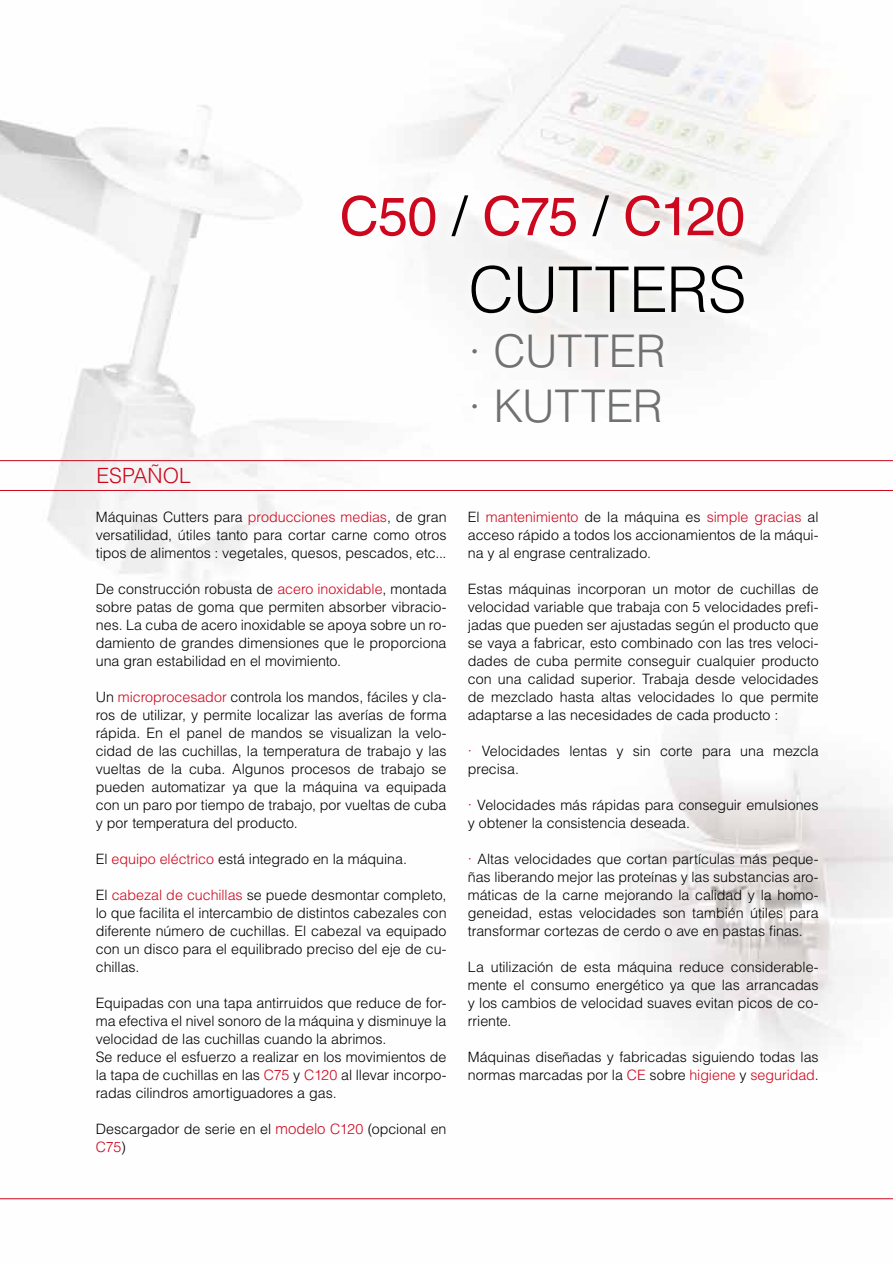
<style>
.page{position:relative;width:893px;height:1263px;background:#fff}
.page>*{position:absolute;margin:0;border:0;box-sizing:border-box;transform-origin:0 0}
.t1{font:300 63px "Helvetica LT Std";letter-spacing:-.005em;color:#000}
.t2{font:54px "Helvetica LT Std";letter-spacing:-.025em;color:#cd071e}
.t3{font:300 45px/54.8px "Helvetica LT Std";letter-spacing:-.005em;color:#707172}
.t4{font:300 21px "Helvetica LT Std";color:#cd071e}
.t5{font:300 14.25px/18px "Helvetica LT Std";letter-spacing:-.005em;color:#000;text-align:justify}
.s1{color:#000}
.s2{color:#cd071e}
.s3{font-size:15px;color:#cd071e}
</style>
<div class="page">
<img style="left:0;top:4px;width:893px;height:1196px">
<hr style="left:0;top:460px;width:893px;height:1px;background:#cd071e">
<hr style="left:0;top:1198px;width:893px;height:1px;background:#cd071e">
<hr style="left:0;top:490px;width:893px;height:1px;background:#cd071e">
<div style="left:459px;top:253px;width:294px;height:179px;background:#f9f8f8"></div>
<div style="left:329px;top:182px;width:424px;height:64px;background:#fff"></div>
<h2 class="t2" style="left:340px;top:185px;width:407px">C50 <span class="s1">/</span> C75 <span class="s1">/</span> C120</h2>
<h3 class="t4" style="left:97px;top:463px;width:96px">ESPAÑOL</h3>
<p class="t5" style="left:96px;top:508px;width:352px">Máquinas Cutters para <span class="s2">producciones medias</span>, de gran versatilidad, útiles tanto para cortar carne como otros tipos de alimentos : vegetales, quesos, pescados, etc...</p>
<p class="t5" style="left:96px;top:580px;width:352px">De construcción robusta de <span class="s2">acero inoxidable</span>, montada sobre patas de goma que permiten absorber vibracio&shy;nes. La cuba de acero inoxidable se apoya sobre un ro&shy;damiento de grandes dimensiones que le proporciona una gran estabilidad en el movimiento.</p>
<p class="t5" style="left:96px;top:688px;width:352px">Un <span class="s2">microprocesador</span> controla los mandos, fáciles y cla&shy;ros de utilizar, y permite localizar las averías de forma rápida. En el panel de mandos se visualizan la velo&shy;cidad de las cuchillas, la temperatura de trabajo y las vueltas de la cuba. Algunos procesos de trabajo se pueden automatizar ya que la máquina va equipada con un paro por tiempo de trabajo, por vueltas de cuba y por temperatura del producto.</p>
<p class="t5" style="left:96px;top:850px;width:313px">El <span class="s2">equipo eléctrico</span> está integrado en la máquina.</p>
<p class="t5" style="left:96px;top:886px;width:352px">El <span class="s2">cabezal de cuchillas</span> se puede desmontar completo, lo que facilita el intercambio de distintos cabezales con diferente número de cuchillas. El cabezal va equipado con un disco para el equilibrado preciso del eje de cu&shy;chillas.</p>
<p class="t5" style="left:96px;top:994px;width:352px;text-align:left">Equipadas con una tapa antirruidos que reduce de for&shy;ma efectiva el nivel sonoro de la máquina y disminuye la velocidad de las cuchillas cuando la abrimos.<br>Se reduce el esfuerzo a realizar en los movimientos de la tapa de cuchillas en las <span class="s2">C75</span> y <span class="s2">C120</span> al llevar incorpo&shy;radas cilindros amortiguadores a gas.</p>
<p class="t5" style="left:96px;top:1120px;width:352px">Descargador de serie en el <span class="s3">modelo</span> <span class="s2">C120</span> (opcional en<br><span class="s2">C75</span>)</p>
<h1 class="t1" style="left:468px;top:250px;width:279px">CUTTERS</h1>
<h3 class="t3" style="left:468px;top:323px;width:199px">· CUTTER · KUTTER</h3>
<p class="t5" style="left:468px;top:508px;width:352px">El <span class="s2">mantenimiento</span> de la máquina es <span class="s2">simple gracias</span> al acceso rápido a todos los accionamientos de la máqui&shy;na y al engrase centralizado.</p>
<p class="t5" style="left:468px;top:580px;width:352px">Estas máquinas incorporan un motor de cuchillas de velocidad variable que trabaja con 5 velocidades prefi&shy;jadas que pueden ser ajustadas según el producto que se vaya a fabricar, esto combinado con las tres veloci&shy;dades de cuba permite conseguir cualquier producto con una calidad superior. Trabaja desde velocidades de mezclado hasta altas velocidades lo que permite adaptarse a las necesidades de cada producto :</p>
<p class="t5" style="left:468px;top:742px;width:352px"><span class="s3">·</span> Velocidades lentas y sin corte para una mezcla precisa.</p>
<p class="t5" style="left:468px;top:796px;width:352px"><span class="s3">·</span> Velocidades más rápidas para conseguir emulsiones y obtener la consistencia deseada.</p>
<p class="t5" style="left:468px;top:850px;width:352px"><span class="s3">·</span> Altas velocidades que cortan partículas más peque&shy;ñas liberando mejor las proteínas y las substancias aro&shy;máticas de la carne mejorando la calidad y la homo&shy;geneidad, estas velocidades son también útiles para transformar cortezas de cerdo o ave en pastas finas.</p>
<p class="t5" style="left:468px;top:958px;width:352px">La utilización de esta máquina reduce considerable&shy;mente el consumo energético ya que las arrancadas y los cambios de velocidad suaves evitan picos de co&shy;rriente.</p>
<p class="t5" style="left:468px;top:1048px;width:352px">Máquinas diseñadas y fabricadas siguiendo todas las normas marcadas por la <span class="s2">CE</span> sobre <span class="s2">higiene</span> y <span class="s2">seguridad</span>.</p>
</div>
